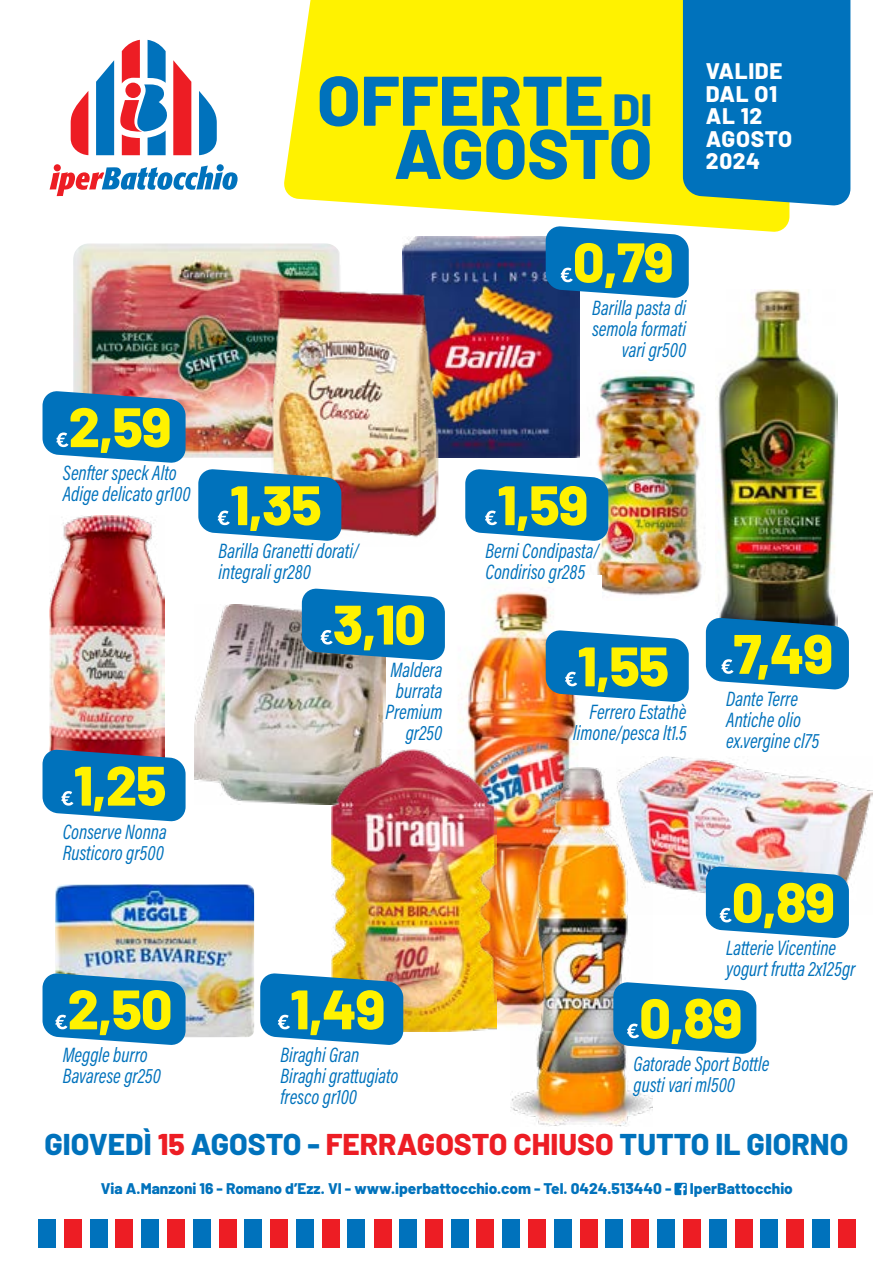
<style>
.page{position:relative;width:893px;height:1263px;background:#fff}
.page>*{position:absolute;margin:0;border:0;box-sizing:border-box;transform-origin:0 0}
.t1{font:800 70.05px/53.2px "Barlow";color:#0072bc;text-align:right}
.t2{font:800 55.5px "Barlow";letter-spacing:-.02em;color:#fff200}
.t3{font:800 30px "Barlow";color:#0072bc}
.t4{font:800 22.5px/22.5px "Barlow";letter-spacing:.03em;color:#fff}
.t5{font:21px/21px "Acumin Variable Concept";color:#0072bc;scale:.9 1}
.t6{font:800 15.45px "Barlow";color:#0072bc}
.s1{font-size:45px}
.s2{color:#ed1d24}
</style>
<div class="page">
<svg style="left:284px;top:0;width:505px;height:232px;background:#fef31b"></svg>
<div style="left:683px;top:0;width:167px;height:206px;background:#0072bc"></div>
<div style="left:399px;top:1219px;width:18px;height:28px;background:#0072bc"></div>
<div style="left:451px;top:1219px;width:18px;height:28px;background:#0072bc"></div>
<div style="left:502px;top:1219px;width:18px;height:28px;background:#0072bc"></div>
<div style="left:374px;top:1219px;width:17px;height:28px;background:#ed1d24"></div>
<div style="left:425px;top:1219px;width:18px;height:28px;background:#ed1d24"></div>
<div style="left:476px;top:1219px;width:18px;height:28px;background:#ed1d24"></div>
<div style="left:554px;top:1219px;width:18px;height:28px;background:#0072bc"></div>
<div style="left:605px;top:1219px;width:18px;height:28px;background:#0072bc"></div>
<div style="left:657px;top:1219px;width:18px;height:28px;background:#0072bc"></div>
<div style="left:528px;top:1219px;width:18px;height:28px;background:#ed1d24"></div>
<div style="left:580px;top:1219px;width:18px;height:28px;background:#ed1d24"></div>
<div style="left:631px;top:1219px;width:18px;height:28px;background:#ed1d24"></div>
<div style="left:709px;top:1219px;width:18px;height:28px;background:#0072bc"></div>
<div style="left:760px;top:1219px;width:18px;height:28px;background:#0072bc"></div>
<div style="left:812px;top:1219px;width:18px;height:28px;background:#0072bc"></div>
<div style="left:683px;top:1219px;width:18px;height:28px;background:#ed1d24"></div>
<div style="left:735px;top:1219px;width:17px;height:28px;background:#ed1d24"></div>
<div style="left:786px;top:1219px;width:18px;height:28px;background:#ed1d24"></div>
<div style="left:90px;top:1219px;width:18px;height:28px;background:#0072bc"></div>
<div style="left:141px;top:1219px;width:18px;height:28px;background:#0072bc"></div>
<div style="left:193px;top:1219px;width:17px;height:28px;background:#0072bc"></div>
<div style="left:64px;top:1219px;width:18px;height:28px;background:#ed1d24"></div>
<div style="left:115px;top:1219px;width:18px;height:28px;background:#ed1d24"></div>
<div style="left:167px;top:1219px;width:18px;height:28px;background:#ed1d24"></div>
<div style="left:838px;top:1219px;width:18px;height:28px;background:#ed1d24"></div>
<div style="left:244px;top:1219px;width:18px;height:28px;background:#0072bc"></div>
<div style="left:296px;top:1219px;width:18px;height:28px;background:#0072bc"></div>
<div style="left:347px;top:1219px;width:18px;height:28px;background:#0072bc"></div>
<div style="left:219px;top:1219px;width:18px;height:28px;background:#ed1d24"></div>
<div style="left:270px;top:1219px;width:18px;height:28px;background:#ed1d24"></div>
<div style="left:322px;top:1219px;width:18px;height:28px;background:#ed1d24"></div>
<div style="left:38px;top:1219px;width:18px;height:28px;background:#0072bc"></div>
<svg style="left:674px;top:1183px;width:13px;height:12px"></svg>
<svg style="left:50px;top:166px;width:188px;height:30px"></svg>
<svg style="left:70px;top:39px;width:147px;height:117px"></svg>
<div style="left:125px;top:83px;width:16px;height:15px;background:#ed1d24;border-radius:50%"></div>
<img style="left:195px;top:605px;width:190px;height:200px">
<img style="left:595px;top:370px;width:111px;height:226px">
<img style="left:402px;top:236px;width:178px;height:222px">
<img style="left:73px;top:243px;width:267px;height:215px">
<img style="left:260px;top:290px;width:178px;height:248px">
<img style="left:50px;top:516px;width:114px;height:233px">
<img style="left:435px;top:575px;width:167px;height:457px">
<img style="left:717px;top:290px;width:121px;height:327px">
<img style="left:332px;top:750px;width:164px;height:281px">
<img style="left:643px;top:757px;width:229px;height:158px">
<img style="left:55px;top:884px;width:199px;height:153px">
<svg style="left:43px;top:391px;width:143px;height:72px;background:#237fbe"></svg>
<svg style="left:43px;top:749px;width:143px;height:73px;background:#247ebc"></svg>
<svg style="left:43px;top:973px;width:143px;height:72px;background:#2183c3"></svg>
<svg style="left:260px;top:973px;width:143px;height:72px;background:#2281bc"></svg>
<svg style="left:706px;top:866px;width:143px;height:72px;background:#2283c2"></svg>
<svg style="left:546px;top:630px;width:143px;height:72px;background:#2482bf"></svg>
<svg style="left:198px;top:469px;width:143px;height:72px;background:#2382be"></svg>
<svg style="left:465px;top:469px;width:143px;height:72px;background:#2485c4"></svg>
<svg style="left:546px;top:226px;width:143px;height:72px;background:#1e80c1"></svg>
<svg style="left:706px;top:617px;width:143px;height:73px;background:#1b7bb9"></svg>
<img style="left:510px;top:767px;width:142px;height:360px">
<svg style="left:613px;top:982px;width:143px;height:72px;background:#2384c2"></svg>
<svg style="left:302px;top:588px;width:143px;height:73px;background:#1f7fbc"></svg>
<h2 class="t2" style="left:69px;top:386px;width:104px">2,59</h2>
<p class="t5" style="left:63px;top:461px;width:144px">Senfter speck Alto<br>Adige delicato gr100</p>
<h2 class="t2" style="left:74px;top:744px;width:94px">1,25</h2>
<p class="t5" style="left:63px;top:820px;width:117px">Conserve Nonna<br>Rusticoro gr500</p>
<h2 class="t2" style="left:68px;top:968px;width:106px">2,50</h2>
<p class="t5" style="left:63px;top:1043px;width:111px">Meggle burro<br>Bavarese gr250</p>
<h1 class="t1" style="left:317px;top:69px;width:337px">OFFERTE <span class="s1">DI<br></span>AGOSTO</h1>
<p class="t4" style="left:706px;top:58px;width:88px">VALIDE<br>DAL O1<br>AL 12<br>AGOSTO<br>2024</p>
<h2 class="t2" style="left:573px;top:221px;width:102px">0,79</h2>
<p class="t5" style="left:592px;top:296px;width:106px;text-align:right">Barilla pasta di semola formati vari gr500</p>
<h2 class="t2" style="left:230px;top:464px;width:93px">1,35</h2>
<p class="t5" style="left:219px;top:539px;width:158px">Barilla Granetti dorati/ integrali gr280</p>
<h2 class="t2" style="left:333px;top:583px;width:95px">3,10</h2>
<p class="t5" style="left:386px;top:658px;width:65px;text-align:right">Maldera burrata<br>Premium gr250</p>
<h2 class="t2" style="left:497px;top:464px;width:93px">1,59</h2>
<p class="t5" style="left:485px;top:539px;width:128px">Berni Condipasta/<br>Condiriso gr285</p>
<h2 class="t2" style="left:577px;top:625px;width:93px">1,55</h2>
<p class="t5" style="left:573px;top:700px;width:127px;text-align:right">Ferrero Estathè limone/pesca lt1.5</p>
<h2 class="t2" style="left:734px;top:612px;width:101px">7,49</h2>
<p class="t5" style="left:726px;top:688px;width:105px">Dante Terre<br>Antiche olio ex.vergine cl75</p>
<h2 class="t2" style="left:732px;top:861px;width:105px">0,89</h2>
<p class="t5" style="left:726px;top:937px;width:145px">Latterie Vicentine yogurt frutta 2x125gr</p>
<h2 class="t2" style="left:290px;top:968px;width:97px">1,49</h2>
<p class="t5" style="left:280px;top:1043px;width:133px">Biraghi Gran<br>Biraghi grattugiato fresco gr100</p>
<h2 class="t2" style="left:639px;top:977px;width:105px">0,89</h2>
<p class="t5" style="left:633px;top:1052px;width:152px">Gatorade Sport Bottle gusti vari ml500</p>
<h3 class="t3" style="left:45px;top:1121px;width:805px">GIOVEDÌ <span class="s2">15</span> AGOSTO - <span class="s2">FERRAGOSTO CHIUSO</span> TUTTO IL GIORNO</h3>
<p class="t6" style="left:101px;top:1177px;width:693px">Via A.Manzoni 16 - Romano d’Ezz. VI - www.iperbattocchio.com - Tel. 0424.513440 - IperBattocchio</p>
</div>
